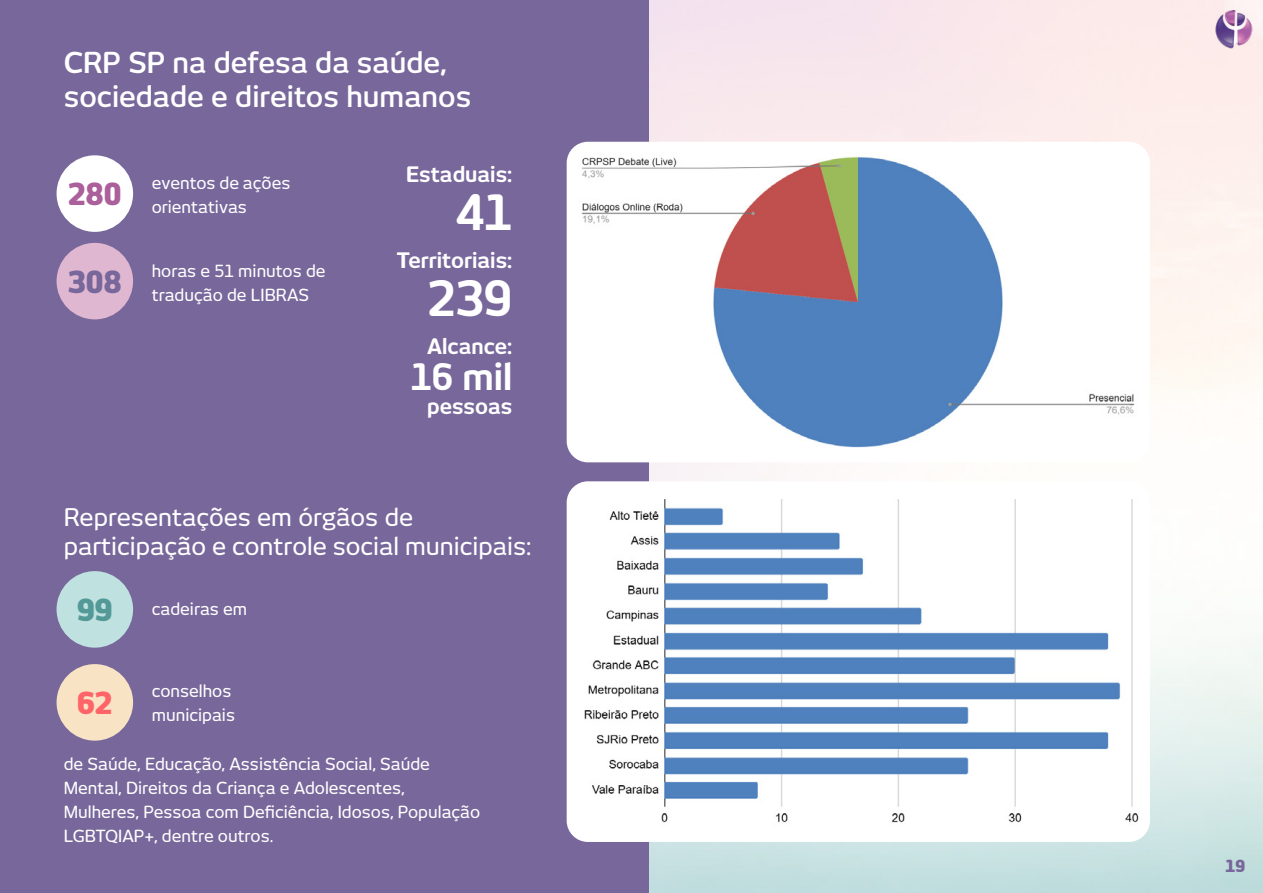
<style>
.page{position:relative;width:1263px;height:893px;background:#fff}
.page>*{position:absolute;margin:0;border:0;box-sizing:border-box;transform-origin:0 0}
.t1{font:700 48px "New June";color:#fff}
.t2{font:700 36px "New June";color:#fff}
.t3{font:800 30px "New June";color:#ab609b}
.t4{font:800 30px "New June";color:#78679b}
.t5{font:800 30px "New June";color:#539997}
.t6{font:800 30px "New June";color:#ff6469}
.t7{font:600 28.5px/34.2px "New June";color:#fff}
.t8{font:500 24px/28.8px "New June";color:#fff}
.t9{font:700 21px "New June";color:#fff}
.t10{font:500 16.5px/24px "New June";color:#fff}
.t11{font:800 16.5px "New June";color:#78679b}
</style>
<div class="page">
<img style="left:648px;top:0;width:615px;height:893px">
<div style="left:0;top:0;width:648px;height:893px;background:#78679b"></div>
<div style="left:57px;top:155px;width:76px;height:77px;background:#fff;border-radius:50%"></div>
<div style="left:57px;top:243px;width:76px;height:76px;background:#dfb7d1;border-radius:50%"></div>
<img style="left:1214px;top:11px;width:38px;height:39px">
<div style="left:57px;top:571px;width:76px;height:77px;background:#bfe1e0;border-radius:50%"></div>
<div style="left:57px;top:664px;width:76px;height:77px;background:#f8e3c4;border-radius:50%"></div>
<img style="left:567px;top:142px;width:583px;height:320px">
<img style="left:567px;top:481px;width:583px;height:361px">
<h3 class="t7" style="left:64px;top:45px;width:409px">CRP SP na defesa da saúde, sociedade e direitos humanos</h3>
<h3 class="t3" style="left:68px;top:177px;width:55px">280</h3>
<p class="t10" style="left:152px;top:171px;width:140px">eventos de ações orientativas</p>
<h3 class="t4" style="left:68px;top:264px;width:55px">308</h3>
<p class="t10" style="left:152px;top:258px;width:175px">horas e 51 minutos de tradução de LIBRAS</p>
<p class="t9" style="left:406px;top:162px;width:108px">Estaduais:</p>
<h1 class="t1" style="left:456px;top:185px;width:58px">41</h1>
<p class="t9" style="left:397px;top:248px;width:117px">Territoriais:</p>
<h1 class="t1" style="left:427px;top:270px;width:86px">239</h1>
<p class="t9" style="left:427px;top:334px;width:87px">Alcance:</p>
<h2 class="t2" style="left:411px;top:356px;width:103px">16 mil</h2>
<p class="t9" style="left:427px;top:394px;width:87px">pessoas</p>
<h3 class="t8" style="left:64px;top:502px;width:469px">Representações em órgãos de participação e controle social municipais:</h3>
<h3 class="t5" style="left:77px;top:592px;width:37px">99</h3>
<p class="t10" style="left:152px;top:597px;width:97px">cadeiras em</p>
<h3 class="t6" style="left:77px;top:685px;width:37px">62</h3>
<p class="t10" style="left:152px;top:679px;width:85px">conselhos municipais</p>
<p class="t10" style="left:64px;top:752px;width:418px">de Saúde, Educação, Assistência Social, Saúde Mental, Direitos da Criança e Adolescentes, Mulheres, Pessoa com Deficiência, Idosos, População LGBTQIAP+, dentre outros.</p>
<p class="t11" style="left:1225px;top:856px;width:21px">19</p>
</div>
